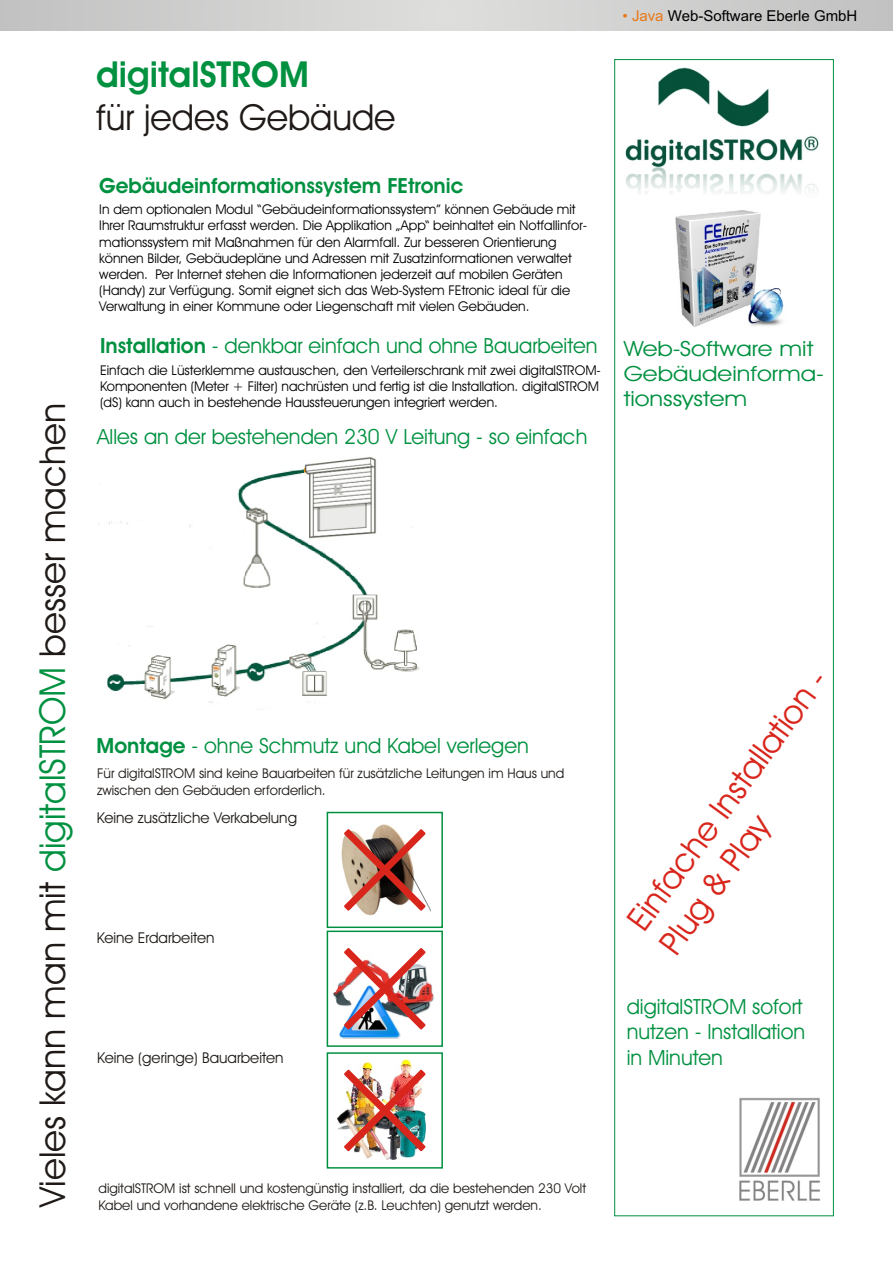
<style>
.page{position:relative;width:894px;height:1263px;background:#fff}
.page>*{position:absolute;margin:0;border:0;box-sizing:border-box;transform-origin:0 0}
.t1{font:36px "Avant Garde Bk BT";color:#1f1a17}
.t2{font:700 36px "Avant Garde Bk BT";color:#009140}
.t3{font:33.15px/39.5px "Avant Garde Bk BT";color:#d9261c}
.t4{font:21px/25.2px "Avant Garde Bk BT";color:#009140}
.t5{font:21px/25.2px "Avant Garde Bk BT";color:#009140;scale:1.16 1}
.t6{font:700 21px "Avant Garde Bk BT";color:#009140}
.t7{font:15px "Avant Garde Bk BT";color:#1f1a17}
.t8{font:15px "Arial";color:#000}
.t9{font:13.5px/16.2px "Avant Garde Bk BT";color:#000}
.t10{font:13.5px/16.2px "Avant Garde Bk BT";color:#1f1a17}
.s1{color:#009140}
.s2{font-weight:700}
.s3{color:#e87817}
</style>
<div class="page">
<div style="left:327px;top:1052px;width:116px;height:117px;border:2px solid #009140"></div>
<div style="left:327px;top:931px;width:116px;height:116px;border:2px solid #009140"></div>
<div style="left:327px;top:812px;width:116px;height:116px;border:2px solid #009140"></div>
<img style="left:341px;top:824px;width:89px;height:92px">
<img style="left:400px;top:1059px;width:22px;height:11px">
<img style="left:625px;top:67px;width:194px;height:127px">
<img style="left:98px;top:465px;width:321px;height:245px">
<img style="left:739px;top:1097px;width:81px;height:104px">
<img style="left:305px;top:457px;width:73px;height:82px">
<img style="left:333px;top:970px;width:101px;height:69px">
<img style="left:348px;top:1063px;width:25px;height:7px">
<img style="left:338px;top:986px;width:63px;height:52px">
<img style="left:344px;top:948px;width:82px;height:82px">
<div style="left:614px;top:59px;width:220px;height:1157px;border:1px solid #009140"></div>
<img style="left:386px;top:1151px;width:36px;height:9px">
<svg style="left:344px;top:829px;width:82px;height:82px"></svg>
<img style="left:338px;top:1111px;width:52px;height:48px">
<img style="left:344px;top:1070px;width:82px;height:81px">
<div style="left:0;top:0;width:893px;height:31px;background:linear-gradient(to right,#d0d0cf,#d0d0cf)"></div>
<img style="left:675px;top:210px;width:86px;height:117px">
<img style="left:746px;top:286px;width:38px;height:41px">
<h1 class="t1" style="left:38px;top:1207px;width:805px;rotate:-90deg">Vieles kann man mit <span class="s1">digitalSTROM</span> besser machen</h1>
<h1 class="t2" style="left:96px;top:60px;width:214px">digitalSTROM</h1>
<h1 class="t1" style="left:96px;top:103px;width:301px">für jedes Gebäude</h1>
<h3 class="t6" style="left:99px;top:177px;width:366px">Gebäudeinformationssystem FEtronic</h3>
<p class="t9" style="left:99px;top:203px;width:489px">In dem optionalen Modul “Gebäudeinformationssystem” können Gebäude mit Ihrer Raumstruktur erfasst werden. Die Applikation „App“ beinhaltet ein Notfallinfor&shy;mationssystem mit Maßnahmen für den Alarmfall. Zur besseren Orientierung können Bilder, Gebäudepläne und Adressen mit Zusatzinformationen verwaltet werden. Per Internet stehen die Informationen jederzeit auf mobilen Geräten (Handy) zur Verfügung. Somit eignet sich das Web-System FEtronic ideal für die Verwaltung in einer Kommune oder Liegenschaft mit vielen Gebäuden.</p>
<h3 class="t4" style="left:100px;top:335px;width:499px"><span class="s2">Installation</span> - denkbar einfach und ohne Bauarbeiten</h3>
<p class="t9" style="left:100px;top:363px;width:502px">Einfach die Lüsterklemme austauschen, den Verteilerschrank mit zwei digitalSTROM-<br>Komponenten (Meter + Filter) nachrüsten und fertig ist die Installation. digitalSTROM (dS) kann auch in bestehende Haussteuerungen integriert werden.</p>
<h3 class="t4" style="left:97px;top:426px;width:492px">Alles an der bestehenden 230 V Leitung - so einfach</h3>
<p class="t8" style="left:623px;top:10px;width:236px"><span class="s3">• Java</span> Web-Software Eberle GmbH</p>
<h3 class="t5" style="left:624px;top:338px;width:174px">Web-Software mit<br>Gebäudeinforma&shy;tionssystem</h3>
<h3 class="t4" style="left:97px;top:735px;width:434px"><span class="s2">Montage</span> - ohne Schmutz und Kabel verlegen</h3>
<p class="t10" style="left:97px;top:767px;width:469px">Für digitalSTROM sind keine Bauarbeiten für zusätzliche Leitungen im Haus und zwischen den Gebäuden erforderlich.</p>
<p class="t7" style="left:97px;top:812px;width:202px">Keine zusätzliche Verkabelung</p>
<p class="t7" style="left:97px;top:931px;width:119px">Keine Erdarbeiten</p>
<p class="t7" style="left:97px;top:1051px;width:188px">Keine (geringe) Bauarbeiten</p>
<h2 class="t3" style="left:622px;top:917px;width:315px;rotate:-54deg">Einfache Installation -<br>Plug &amp; Play</h2>
<h3 class="t4" style="left:627px;top:996px;width:180px">digitalSTROM sofort nutzen - Installation in Minuten</h3>
<p class="t10" style="left:99px;top:1182px;width:489px">digitalSTROM ist schnell und kostengünstig installiert, da die bestehenden 230 Volt<br>Kabel und vorhandene elektrische Geräte (z.B. Leuchten) genutzt werden.</p>
</div>
